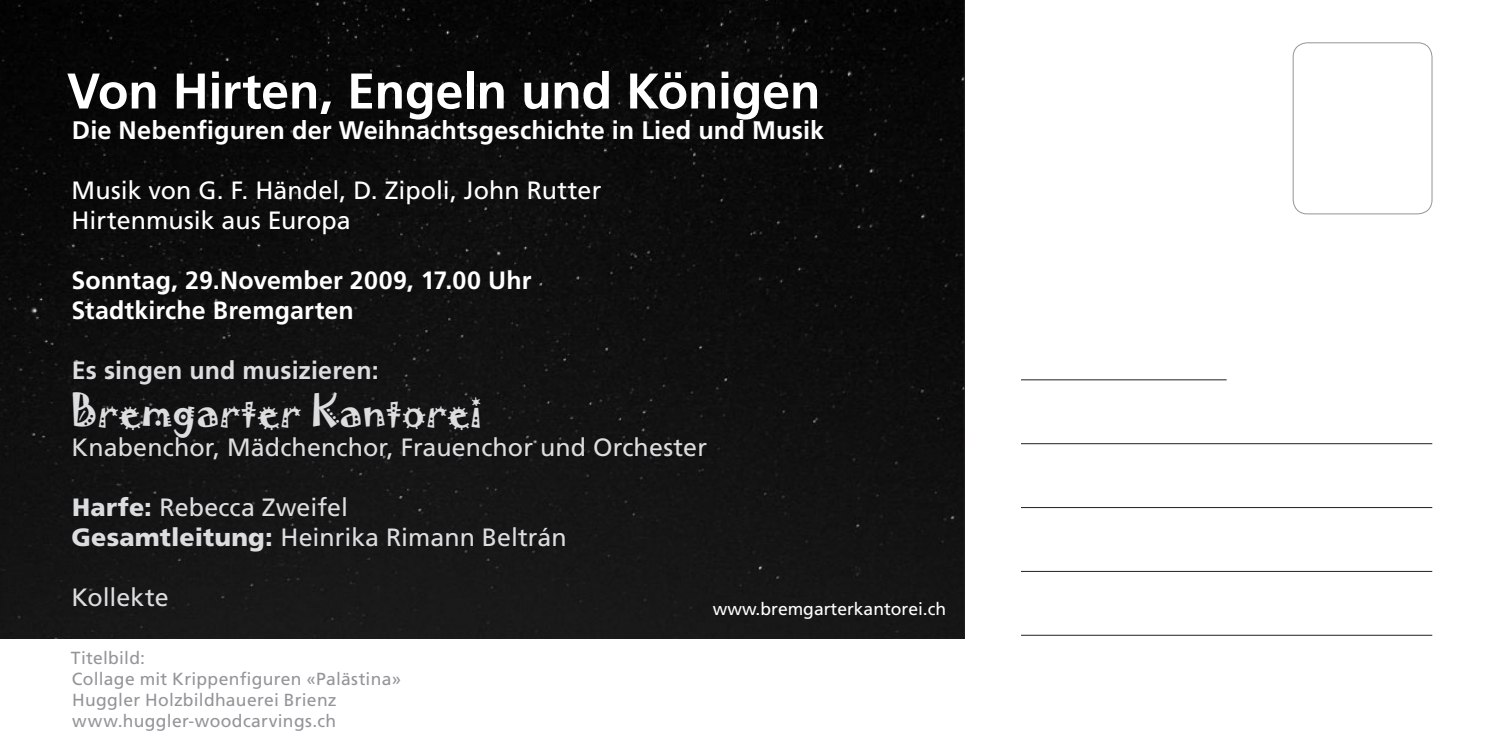
<style>
.page{position:relative;width:1489px;height:745px;background:#fff}
.page>*{position:absolute;margin:0;border:0;box-sizing:border-box;transform-origin:0 0}
.t1{font:700 50px "Frutiger LT Std";letter-spacing:-.005em;color:#fff}
.t2{font:40px "Jokerman";letter-spacing:-.01em;color:#dcdddf}
.t3{font:700 25.25px "Frutiger LT Std";letter-spacing:.005em;color:#fff}
.t4{font:25px/30px "Frutiger LT Std";color:#dcdddf}
.t5{font:25px/30px "Frutiger LT Std";color:#fff}
.t6{font:700 25px/30px "Frutiger LT Std";letter-spacing:.005em;color:#fff}
.t7{font:700 25px "Frutiger LT Std";letter-spacing:.005em;color:#dcdddf}
.t8{font:17.5px/21px "Frutiger LT Std";letter-spacing:.015em;color:#939598}
.t9{font:17.5px "Frutiger LT Std";color:#fff}
.s1{font-weight:900}
</style>
<div class="page">
<img style="left:0;top:0;width:963px;height:638px">
<hr style="left:1020px;top:443px;width:411px;height:1px;background:#231f20">
<hr style="left:1020px;top:507px;width:411px;height:1px;background:#231f20">
<hr style="left:1020px;top:570px;width:411px;height:1px;background:#231f20">
<hr style="left:1020px;top:634px;width:411px;height:1px;background:#231f20">
<hr style="left:963px;top:0;width:1px;height:638px;background:#231f20">
<hr style="left:1020px;top:379px;width:206px;height:1px;background:#231f20">
<div style="left:1292px;top:43px;width:139px;height:171px;border:1px solid #939598;border-radius:14px"></div>
<h1 class="t1" style="left:67px;top:62px;width:755px">Von Hirten, Engeln und Königen</h1>
<p class="t3" style="left:72px;top:115px;width:753px">Die Nebenfiguren der Weihnachtsgeschichte in Lied und Musik</p>
<p class="t5" style="left:72px;top:175px;width:531px">Musik von G. F. Händel, D. Zipoli, John Rutter<br>Hirtenmusik aus Europa</p>
<p class="t6" style="left:71px;top:265px;width:461px">Sonntag, 29.November 2009, 17.00 Uhr<br>Stadtkirche Bremgarten</p>
<p class="t7" style="left:72px;top:355px;width:308px">Es singen und musizieren:</p>
<h2 class="t2" style="left:70px;top:381px;width:414px">Bremgarter Kantorei</h2>
<p class="t4" style="left:72px;top:432px;width:637px">Knabenchor, Mädchenchor, Frauenchor und Orchester</p>
<p class="t4" style="left:72px;top:492px;width:496px"><span class="s1">Harfe:</span> Rebecca Zweifel<br><span class="s1">Gesamtleitung:</span> Heinrika Rimann Beltrán</p>
<p class="t4" style="left:72px;top:582px;width:99px">Kollekte</p>
<p class="t9" style="left:712px;top:598px;width:235px">www.bremgarterkantorei.ch</p>
<p class="t8" style="left:71px;top:647px;width:332px">Titelbild:<br>Collage mit Krippenfiguren «Palästina»<br>Huggler Holzbildhauerei Brienz www.huggler-woodcarvings.ch</p>
</div>
